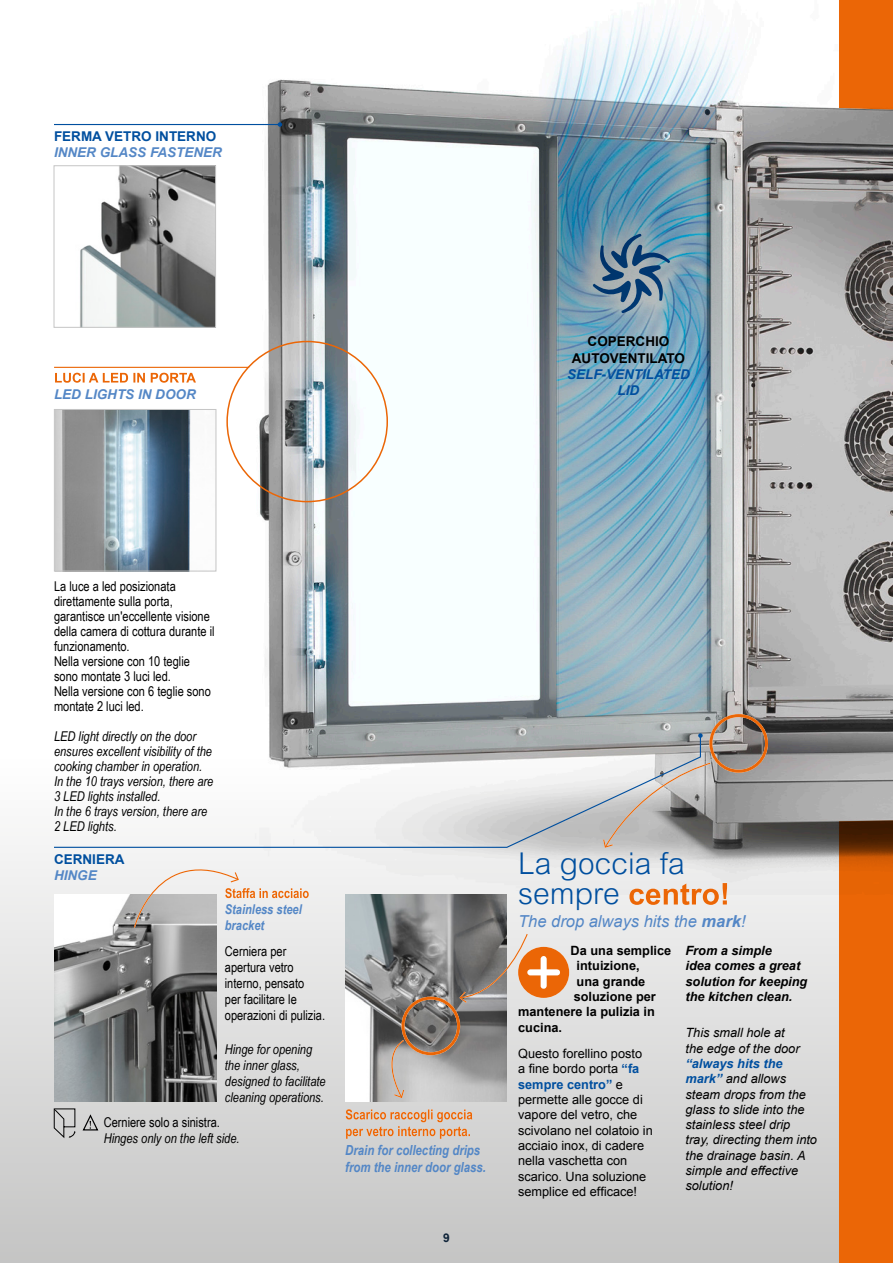
<style>
.page{position:relative;width:893px;height:1263px;background:#fff}
.page>*{position:absolute;margin:0;border:0;box-sizing:border-box;transform-origin:0 0}
.t1{font:300 30px/30px "Arial";color:#004f9f}
.t2{font:italic 16.5px "Arial";color:#5487c6}
.t3{font:italic 700 13.95px/16.6px "Arial Narrow";color:#5487c6}
.t4{font:13.5px/15px "Arial Narrow";color:#000}
.t5{font:italic 13.5px/15px "Arial Narrow";color:#000}
.t6{font:italic 700 13.5px "Arial";color:#5487c6}
.t7{font:700 13.5px "Arial";color:#004f9f}
.t8{font:700 13.5px/16.2px "Arial";color:#000;text-align:center}
.t9{font:italic 700 13.5px/16.2px "Arial Narrow";color:#5487c6}
.t10{font:italic 700 13.5px/16.2px "Arial";color:#004f9f;text-align:center}
.t11{font:12.75px/15.3px "Arial";color:#000}
.t12{font:italic 12.75px/15.3px "Arial";color:#000}
.t13{font:700 12.75px "Arial";color:#000}
.t14{font:italic 700 12.75px/15.3px "Arial";color:#000}
.t15{font:700 12px "Arial";color:#10253a}
.s1{font-weight:700}
.s2{font-weight:700;color:#004f9f}
</style>
<div class="page">
<div style="left:0;top:757px;width:839px;height:506px;background:linear-gradient(to bottom,#fefefe,#c4c4c3)"></div>
<img style="left:218px;top:8px;width:621px;height:886px">
<img style="left:259px;top:80px;width:634px;height:771px">
<hr style="left:54px;top:124px;width:226px;height:1px;background:#004f9f">
<svg style="left:278px;top:122px;width:4px;height:5px"></svg>
<svg style="left:53px;top:734px;width:649px;height:114px"></svg>
<svg style="left:698px;top:733px;width:5px;height:5px"></svg>
<img style="left:80px;top:167px;width:134px;height:159px">
<div style="left:54px;top:165px;width:162px;height:163px;border:1px solid #c5c5c5"></div>
<img style="left:56px;top:411px;width:135px;height:158px">
<div style="left:54px;top:409px;width:162px;height:162px;border:1px solid #c5c5c5"></div>
<svg style="left:591px;top:233px;width:81px;height:81px;background:#6e8ca2"></svg>
<img style="left:54px;top:894px;width:162px;height:207px">
<img style="left:345px;top:894px;width:162px;height:207px">
<svg style="left:54px;top:1108px;width:22px;height:31px"></svg>
<svg style="left:82px;top:1113px;width:17px;height:18px"></svg>
<img style="left:0;top:757px;width:1px;height:506px">
<div style="left:839px;top:0;width:54px;height:110px;background:#eb6606"></div>
<svg style="left:839px;top:820px;width:54px;height:443px;background:#de6005"></svg>
<svg style="left:379px;top:1039px;width:26px;height:60px;background:#b2aba5"></svg>
<div style="left:709px;top:714px;width:59px;height:59px;border:3px solid #eb6606;border-radius:50%"></div>
<div style="left:401px;top:997px;width:59px;height:58px;border:3px solid #eb6606;border-radius:50%"></div>
<svg style="left:602px;top:762px;width:109px;height:86px;background:#b7b6b5"></svg>
<svg style="left:459px;top:933px;width:110px;height:71px;background:#b99a84"></svg>
<svg style="left:133px;top:842px;width:176px;height:86px"></svg>
<svg style="left:346px;top:1109px;width:126px;height:30px;background:#dbbaa2"></svg>
<svg style="left:629px;top:883px;width:98px;height:22px;background:#ecb893"></svg>
<hr style="left:54px;top:367px;width:195px;height:1px;background:#eb6606">
<svg style="left:55px;top:373px;width:141px;height:10px"></svg>
<p class="t7" style="left:54px;top:127px;width:164px">FERMA VETRO INTERNO</p>
<p class="t6" style="left:54px;top:144px;width:170px">INNER GLASS FASTENER</p>
<p class="t6" style="left:54px;top:385px;width:143px">LED LIGHTS IN DOOR</p>
<p class="t4" style="left:54px;top:578px;width:162px">La luce a led posizionata direttamente sulla porta, garantisce un'eccellente visione della camera di cottura durante il funzionamento.<br>Nella versione con 10 teglie sono montate 3 luci led.<br>Nella versione con 6 teglie sono montate 2 luci led.</p>
<p class="t5" style="left:54px;top:729px;width:161px">LED light directly on the door ensures excellent visibility of the cooking chamber in operation.<br>In the 10 trays version, there are<br>3 LED lights installed.<br>In the 6 trays version, there are<br>2 LED lights.</p>
<p class="t8" style="left:572px;top:334px;width:115px">COPERCHIO<br>AUTOVENTILATO</p>
<p class="t10" style="left:567px;top:366px;width:124px">SELF-VENTILATED<br>LID</p>
<h1 class="t1" style="left:518px;top:849px;width:168px">La goccia fa sempre</h1>
<p class="t13" style="left:571px;top:942px;width:102px">Da una semplice</p>
<p class="t13" style="left:577px;top:957px;width:65px">intuizione,</p>
<p class="t13" style="left:577px;top:973px;width:70px">una grande</p>
<p class="t13" style="left:574px;top:988px;width:84px">soluzione per</p>
<p class="t13" style="left:518px;top:1003px;width:138px">mantenere la pulizia in</p>
<p class="t13" style="left:518px;top:1019px;width:45px">cucina.</p>
<p class="t7" style="left:54px;top:850px;width:72px">CERNIERA</p>
<p class="t6" style="left:54px;top:866px;width:44px">HINGE</p>
<p class="t9" style="left:225px;top:901px;width:78px">Stainless steel bracket</p>
<p class="t2" style="left:518px;top:911px;width:229px">The drop always hits the <span class="s1">mark</span>!</p>
<p class="t4" style="left:225px;top:942px;width:102px;line-height:16.2px">Cerniera per apertura vetro interno, pensato<br>per facilitare le operazioni di pulizia.</p>
<p class="t5" style="left:225px;top:1041px;width:102px;line-height:16.2px">Hinge for opening the inner glass, designed to facilitate cleaning operations.</p>
<p class="t11" style="left:518px;top:1046px;width:136px">Questo forellino posto<br>a fine bordo porta <span class="s2">“fa sempre centro”</span> e permette alle gocce di vapore del vetro, che scivolano nel colatoio in acciaio inox, di cadere nella vaschetta con scarico. Una soluzione semplice ed efficace!</p>
<p class="t14" style="left:685px;top:943px;width:123px">From a simple<br>idea comes a great solution for keeping the kitchen clean.</p>
<p class="t12" style="left:685px;top:1025px;width:116px">This small hole at the edge of the door</p>
<p class="t12" style="left:685px;top:1056px;width:133px"><span class="s2">“always hits the mark”</span> and allows steam drops from the glass to slide into the stainless steel drip tray, directing them into the drainage basin. A simple and effective solution!</p>
<p class="t4" style="left:104px;top:1114px;width:118px">Cerniere solo a sinistra.</p>
<p class="t5" style="left:104px;top:1130px;width:137px">Hinges only on the left side.</p>
<p class="t3" style="left:345px;top:1141px;width:142px">Drain for collecting drips from the inner door glass.</p>
<p class="t15" style="left:443px;top:1229px;width:8px">9</p>
</div>
